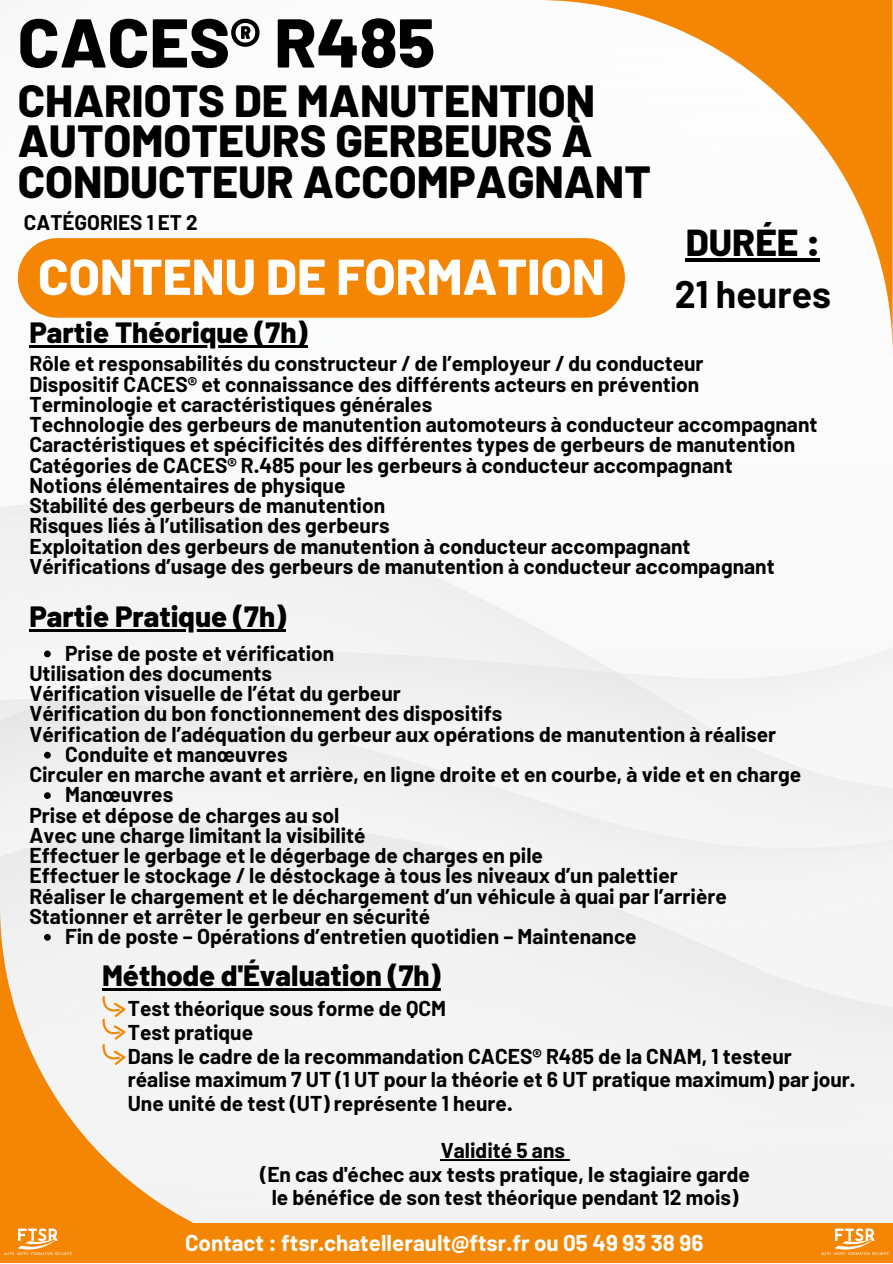
<style>
.page{position:relative;width:893px;height:1264px;background:#fff}
.page>*{position:absolute;margin:0;border:0;box-sizing:border-box;transform-origin:0 0}
.t1{font:800 68.85px "Barlow";color:#000}
.t2{font:800 50.4px "Barlow";color:#fff}
.t3{font:800 45px/40.5px "Barlow";color:#000}
.t4{font:700 37.5px "Barlow";color:#000}
.t5{font:800 37.5px "Barlow";color:#000}
.t6{font:800 29.25px "Barlow";color:#000}
.t7{font:700 22.35px "Barlow";color:#fff}
.t8{font:700 21px/23.5px "Barlow";color:#000;text-align:center}
.t9{font:700 20.7px "Barlow";color:#000}
</style>
<div class="page">
<div style="left:356px;top:1151px;width:536px;height:71px;background:#f3f3f4"></div>
<div style="left:0;top:501px;width:581px;height:157px;background:#f4f4f4"></div>
<img style="left:0;top:524px;width:3px;height:72px">
<img style="left:3px;top:501px;width:93px;height:20px">
<img style="left:0;top:506px;width:5px;height:18px">
<div style="left:54px;top:652px;width:838px;height:47px;background:#f0f0f0"></div>
<div style="left:356px;top:923px;width:536px;height:152px;background:#f3f3f3"></div>
<div style="left:0;top:821px;width:641px;height:138px;background:#efefef"></div>
<svg style="left:540px;top:0;width:352px;height:335px"></svg>
<svg style="left:0;top:905px;width:356px;height:317px;fill:#f4f3f4"></svg>
<hr style="left:685px;top:258px;width:135px;height:3px;background:#000">
<hr style="left:29px;top:345px;width:278px;height:2px;background:#000">
<hr style="left:102px;top:988px;width:338px;height:2px;background:#000">
<div style="left:0;top:1222px;width:892px;height:40px;background:#f48603"></div>
<img style="left:4px;top:1228px;width:68px;height:28px">
<img style="left:817px;top:1222px;width:75px;height:34px">
<hr style="left:29px;top:629px;width:257px;height:2px;background:#000">
<svg style="left:44px;top:650px;width:7px;height:7px"></svg>
<svg style="left:44px;top:751px;width:7px;height:7px"></svg>
<svg style="left:44px;top:792px;width:7px;height:7px"></svg>
<svg style="left:44px;top:933px;width:7px;height:7px"></svg>
<hr style="left:441px;top:1159px;width:124px;height:1px;background:#000">
<svg style="left:102px;top:995px;width:24px;height:70px"></svg>
<div style="left:18px;top:238px;width:607px;height:80px;background:#f48603;border-radius:40px"></div>
<p class="t1" style="left:18px;top:-1px;width:419px">CACES® R485</p>
<p class="t3" style="left:18px;top:79px;width:634px">CHARIOTS DE MANUTENTION<br>AUTOMOTEURS GERBEURS À<br>CONDUCTEUR ACCOMPAGNANT</p>
<p class="t9" style="left:24px;top:209px;width:175px">CATÉGORIES 1 ET 2</p>
<p class="t2" style="left:38px;top:244px;width:568px">CONTENU DE FORMATION</p>
<p class="t6" style="left:29px;top:314px;width:279px">Partie Théorique (7h)</p>
<p class="t5" style="left:685px;top:218px;width:136px">DURÉE :</p>
<p class="t4" style="left:674px;top:270px;width:158px">21 heures</p>
<p class="t8" style="left:29px;top:351px;width:675px">Rôle et responsabilités du constructeur / de l’employeur / du conducteur</p>
<p class="t8" style="left:29px;top:371px;width:671px">Dispositif CACES® et connaissance des différents acteurs en prévention</p>
<p class="t8" style="left:29px;top:392px;width:404px">Terminologie et caractéristiques générales</p>
<p class="t8" style="left:29px;top:412px;width:789px">Technologie des gerbeurs de manutention automoteurs à conducteur accompagnant</p>
<p class="t8" style="left:29px;top:432px;width:767px">Caractéristiques et spécificités des différentes types de gerbeurs de manutention</p>
<p class="t8" style="left:29px;top:452px;width:704px">Catégories de CACES® R.485 pour les gerbeurs à conducteur accompagnant</p>
<p class="t8" style="left:29px;top:473px;width:317px">Notions élémentaires de physique</p>
<p class="t8" style="left:29px;top:493px;width:357px">Stabilité des gerbeurs de manutention</p>
<p class="t8" style="left:29px;top:513px;width:362px">Risques liés à l’utilisation des gerbeurs</p>
<p class="t8" style="left:29px;top:533px;width:662px">Exploitation des gerbeurs de manutention à conducteur accompagnant</p>
<p class="t8" style="left:29px;top:553px;width:746px">Vérifications d’usage des gerbeurs de manutention à conducteur accompagnant</p>
<p class="t6" style="left:29px;top:597px;width:258px">Partie Pratique (7h)</p>
<p class="t8" style="left:65px;top:640px;width:271px">Prise de poste et vérification</p>
<p class="t8" style="left:29px;top:660px;width:244px">Utilisation des documents</p>
<p class="t8" style="left:29px;top:681px;width:373px">Vérification visuelle de l’état du gerbeur</p>
<p class="t8" style="left:29px;top:701px;width:474px">Vérification du bon fonctionnement des dispositifs</p>
<p class="t8" style="left:29px;top:721px;width:748px">Vérification de l’adéquation du gerbeur aux opérations de manutention à réaliser</p>
<p class="t8" style="left:29px;top:762px;width:773px">Circuler en marche avant et arrière, en ligne droite et en courbe, à vide et en charge</p>
<p class="t8" style="left:29px;top:802px;width:311px">Prise et dépose de charges au sol</p>
<p class="t8" style="left:29px;top:822px;width:338px">Avec une charge limitant la visibilité</p>
<p class="t8" style="left:29px;top:842px;width:515px">Effectuer le gerbage et le dégerbage de charges en pile</p>
<p class="t8" style="left:29px;top:863px;width:650px">Effectuer le stockage / le déstockage à tous les niveaux d’un palettier</p>
<p class="t8" style="left:29px;top:883px;width:699px">Réaliser le chargement et le déchargement d’un véhicule à quai par l’arrière</p>
<p class="t8" style="left:29px;top:903px;width:402px">Stationner et arrêter le gerbeur en sécurité</p>
<p class="t8" style="left:65px;top:741px;width:224px">Conduite et manœuvres</p>
<p class="t8" style="left:65px;top:782px;width:110px">Manœuvres</p>
<p class="t8" style="left:65px;top:923px;width:573px">Fin de poste – Opérations d’entretien quotidien – Maintenance</p>
<p class="t6" style="left:102px;top:956px;width:340px">Méthode d'Évaluation (7h)</p>
<p class="t8" style="left:128px;top:996px;width:320px">Test théorique sous forme de QCM</p>
<p class="t8" style="left:128px;top:1019px;width:127px">Test pratique</p>
<p class="t8" style="left:128px;top:1043px;width:665px">Dans le cadre de la recommandation CACES® R485 de la CNAM, 1 testeur</p>
<p class="t8" style="left:128px;top:1066px;width:729px">réalise maximum 7 UT (1 UT pour la théorie et 6 UT pratique maximum) par jour.</p>
<p class="t8" style="left:128px;top:1090px;width:386px">Une unité de test (UT) représente 1 heure.</p>
<p class="t8" style="left:441px;top:1137px;width:126px">Validité 5 ans</p>
<p class="t8" style="left:260px;top:1161px;width:491px">(En cas d'échec aux tests pratique, le stagiaire garde le bénéfice de son test théorique pendant 12 mois)</p>
<p class="t7" style="left:185px;top:1228px;width:520px">Contact : ftsr.chatellerault@ftsr.fr ou 05 49 93 38 96</p>
</div>
